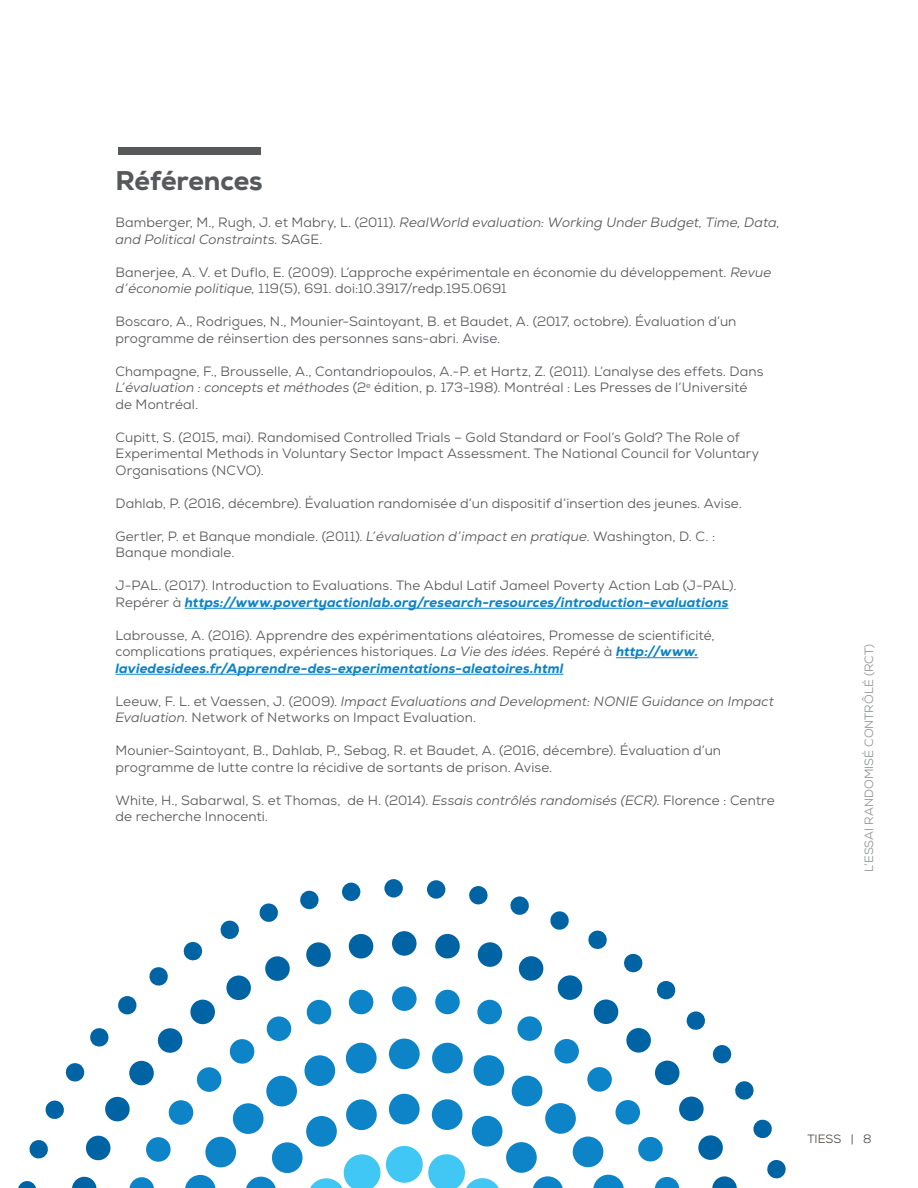
<style>
.page{position:relative;width:918px;height:1188px;background:#fff}
.page>*{position:absolute;margin:0;border:0;box-sizing:border-box;transform-origin:0 0}
.t1{font:800 27px "Nexa";color:#57585a}
.t2{font:13.5px/16.5px "Nexa";letter-spacing:.01em;color:#57585a}
.t3{font:italic 13.5px/16.5px "Nexa";letter-spacing:.01em;color:#57585a}
.t4{font:12px "Nexa";color:#939598}
.t5{font:12px "Nexa";color:#524a47}
.s1{font-style:normal}
.s2{font-style:italic}
.s3{font-weight:800;font-style:italic;color:#0c84c7}
</style>
<div class="page">
<hr style="left:185px;top:608px;width:544px;height:1px;background:#0c84c7">
<hr style="left:616px;top:657px;width:82px;height:1px;background:#0c84c7">
<hr style="left:116px;top:674px;width:447px;height:1px;background:#0c84c7">
<div style="left:118px;top:147px;width:143px;height:7px;background:#57585a"></div>
<svg style="left:18px;top:879px;width:768px;height:309px"></svg>
<p class="t1" style="left:116px;top:163px;width:149px">Références</p>
<p class="t3" style="left:116px;top:215px;width:666px"><span class="s1">Bamberger, M., Rugh, J. et Mabry, L. (2011).</span> RealWorld evaluation: Working Under Budget, Time, Data, and Political Constraints. <span class="s1">SAGE.</span></p>
<p class="t2" style="left:116px;top:264px;width:658px">Banerjee, A. V. et Duflo, E. (2009). L’approche expérimentale en économie du développement. <span class="s2">Revue d’économie politique,</span> 119(5), 691. doi:10.3917/redp.195.0691</p>
<p class="t2" style="left:116px;top:314px;width:623px">Boscaro, A., Rodrigues, N., Mounier-Saintoyant, B. et Baudet, A. (2017, octobre). Évaluation d’un programme de réinsertion des personnes sans-abri. Avise.</p>
<p class="t2" style="left:116px;top:363px;width:650px">Champagne, F., Brousselle, A., Contandriopoulos, A.-P. et Hartz, Z. (2011). L’analyse des effets. Dans<br><span class="s2">L’évaluation : concepts et méthodes</span> (2<sup>e</sup> édition, p. 173‑198). Montréal : Les Presses de l’Université de Montréal.</p>
<p class="t2" style="left:116px;top:429px;width:645px">Cupitt, S. (2015, mai). Randomised Controlled Trials – Gold Standard or Fool’s Gold? The Role of<br>Experimental Methods in Voluntary Sector Impact Assessment. The National Council for Voluntary<br>Organisations (NCVO).</p>
<p class="t2" style="left:116px;top:495px;width:628px">Dahlab, P. (2016, décembre). Évaluation randomisée d’un dispositif d’insertion des jeunes. Avise.</p>
<p class="t2" style="left:116px;top:528px;width:601px">Gertler, P. et Banque mondiale. (2011). <span class="s2">L’évaluation d’impact en pratique</span>. Washington, D. C. :<br>Banque mondiale.</p>
<p class="t2" style="left:116px;top:578px;width:623px">J-PAL. (2017). Introduction to Evaluations. The Abdul Latif Jameel Poverty Action Lab (J-PAL).<br>Repérer à <span class="s3">https://www.povertyactionlab.org/research-resources/introduction-evaluations</span></p>
<p class="t2" style="left:116px;top:627px;width:601px">Labrousse, A. (2016). Apprendre des expérimentations aléatoires, Promesse de scientificité, complications pratiques, expériences historiques. <span class="s2">La Vie des idées</span>. Repéré à <span class="s3">http://www. laviedesidees.fr/Apprendre-des-experimentations-aleatoires.html</span></p>
<p class="t2" style="left:116px;top:693px;width:660px">Leeuw, F. L. et Vaessen, J. (2009). <span class="s2">Impact Evaluations and Development: NONIE Guidance on Impact<br>Evaluation.</span> Network of Networks on Impact Evaluation.</p>
<p class="t2" style="left:116px;top:742px;width:607px">Mounier-Saintoyant, B., Dahlab, P., Sebag, R. et Baudet, A. (2016, décembre). Évaluation d’un programme de lutte contre la récidive de sortants de prison. Avise.</p>
<p class="t2" style="left:116px;top:792px;width:661px">White, H., Sabarwal, S. et Thomas, de H. (2014). <span class="s2">Essais contrôlés randomisés (ECR)</span>. Florence : Centre de recherche Innocenti.</p>
<p class="t4" style="left:861px;top:872px;width:229px;rotate:-90deg">L’ESSAI RANDOMISÉ CONTRÔLÉ (RCT)</p>
<p class="t5" style="left:807px;top:1131px;width:66px">TIESS | 8</p>
</div>
